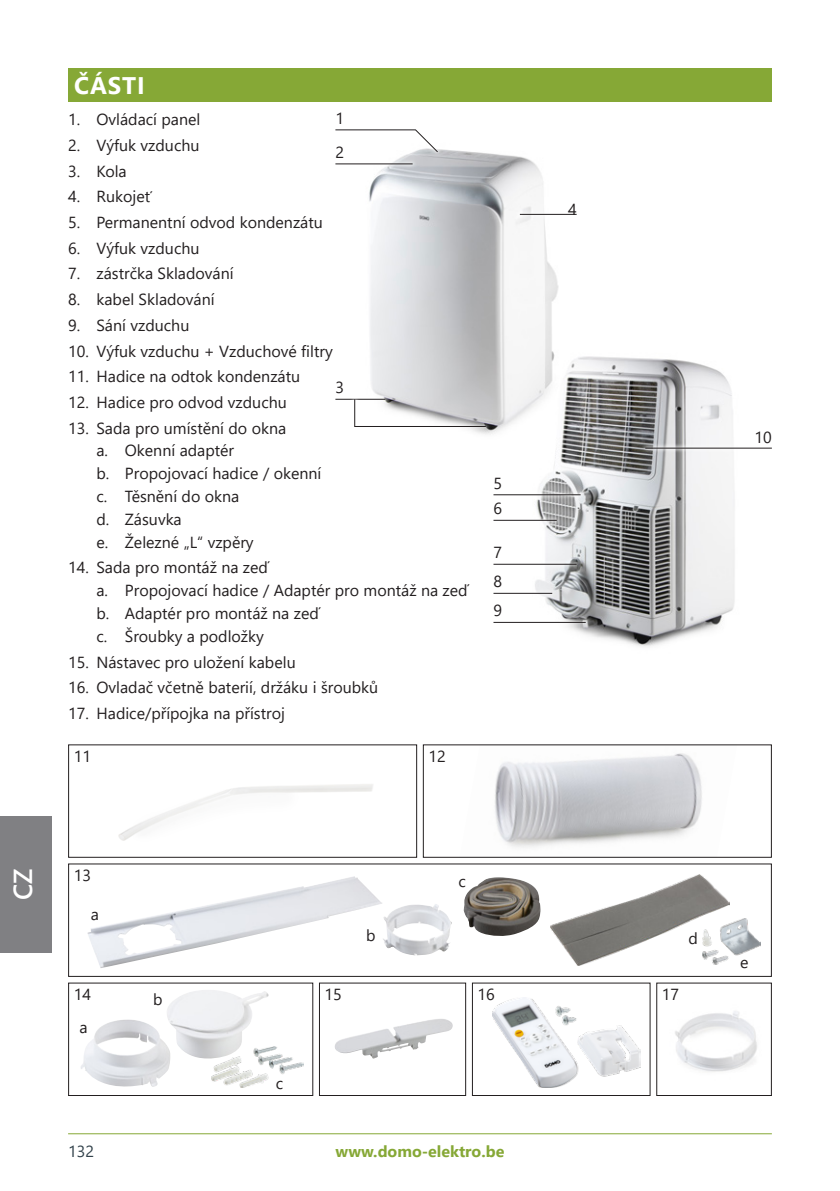
<style>
.page{position:relative;width:840px;height:1191px;background:#fff}
.page>*{position:absolute;margin:0;border:0;box-sizing:border-box;transform-origin:0 0}
.t1{font:600 26px "Segoe UI";color:#fff}
.TITEL_niv_1{font:700 24px "Segoe UI";letter-spacing:.035em;color:#fff}
.TEKST{font:16px "Segoe UI";color:#231f20}
.t2{font:700 16px "Segoe UI";color:#86a836}
.t3{font:16px "Segoe UI";color:#31414a}
</style>
<div class="page">
<hr style="left:68px;top:1133px;width:703px;height:1px;background:#86a836">
<div style="left:0;top:816px;width:51px;height:136px;background:#808083"></div>
<div style="left:68px;top:68px;width:703px;height:34px;background:#86a836"></div>
<img style="left:369px;top:149px;width:190px;height:286px">
<img style="left:531px;top:346px;width:204px;height:301px">
<svg style="left:335px;top:159px;width:81px;height:10px"></svg>
<hr style="left:335px;top:163px;width:77px;height:1px;background:#231f20">
<svg style="left:493px;top:515px;width:68px;height:10px"></svg>
<hr style="left:493px;top:520px;width:63px;height:1px;background:#231f20">
<svg style="left:640px;top:443px;width:132px;height:10px"></svg>
<hr style="left:645px;top:447px;width:126px;height:1px;background:#231f20">
<svg style="left:493px;top:559px;width:88px;height:10px"></svg>
<hr style="left:493px;top:564px;width:83px;height:1px;background:#231f20">
<svg style="left:493px;top:588px;width:63px;height:10px"></svg>
<hr style="left:493px;top:593px;width:59px;height:1px;background:#231f20">
<svg style="left:493px;top:617px;width:96px;height:10px"></svg>
<hr style="left:493px;top:622px;width:92px;height:1px;background:#231f20">
<svg style="left:493px;top:490px;width:91px;height:10px"></svg>
<hr style="left:493px;top:494px;width:87px;height:1px;background:#231f20">
<svg style="left:515px;top:209px;width:62px;height:11px"></svg>
<hr style="left:519px;top:214px;width:57px;height:1px;background:#231f20">
<div style="left:331px;top:394px;width:59px;height:10px;background:#fff"></div>
<hr style="left:335px;top:399px;width:50px;height:1px;background:#231f20">
<svg style="left:349px;top:395px;width:141px;height:36px"></svg>
<svg style="left:353px;top:398px;width:133px;height:29px"></svg>
<div style="left:331px;top:125px;width:111px;height:32px;background:#fff"></div>
<svg style="left:335px;top:129px;width:104px;height:24px"></svg>
<img style="left:87px;top:876px;width:295px;height:92px">
<div style="left:68px;top:863px;width:703px;height:114px;border:1px solid #231f20"></div>
<img style="left:550px;top:875px;width:179px;height:90px">
<img style="left:118px;top:784px;width:255px;height:57px">
<img style="left:495px;top:753px;width:207px;height:95px">
<div style="left:68px;top:982px;width:245px;height:114px;border:1px solid #231f20"></div>
<img style="left:335px;top:1019px;width:118px;height:39px">
<div style="left:319px;top:982px;width:147px;height:114px;border:1px solid #231f20"></div>
<img style="left:675px;top:1011px;width:82px;height:61px">
<div style="left:656px;top:982px;width:115px;height:114px;border:1px solid #231f20"></div>
<img style="left:492px;top:997px;width:148px;height:90px">
<div style="left:471px;top:982px;width:179px;height:114px;border:1px solid #231f20"></div>
<img style="left:81px;top:1019px;width:89px;height:68px">
<img style="left:166px;top:990px;width:102px;height:70px">
<img style="left:463px;top:877px;width:77px;height:59px">
<img style="left:383px;top:904px;width:69px;height:51px">
<img style="left:702px;top:918px;width:57px;height:46px">
<img style="left:211px;top:1046px;width:92px;height:41px">
<p class="TITEL_niv_1" style="left:74px;top:62px;width:72px">ČÁSTI</p>
<p class="TEKST" style="left:68px;top:105px;width:134px">1. Ovládací panel</p>
<p class="TEKST" style="left:68px;top:130px;width:133px">2. Výfuk vzduchu</p>
<p class="TEKST" style="left:68px;top:156px;width:60px">3. Kola</p>
<p class="TEKST" style="left:68px;top:182px;width:85px">4. Rukojeť</p>
<p class="TEKST" style="left:68px;top:207px;width:256px">5. Permanentní odvod kondenzátu</p>
<p class="TEKST" style="left:68px;top:233px;width:133px">6. Výfuk vzduchu</p>
<p class="TEKST" style="left:68px;top:259px;width:167px">7. zástrčka Skladování</p>
<p class="TEKST" style="left:68px;top:284px;width:148px">8. kabel Skladování</p>
<p class="TEKST" style="left:68px;top:310px;width:123px">9. Sání vzduchu</p>
<p class="TEKST" style="left:68px;top:336px;width:266px">10. Výfuk vzduchu + Vzduchové filtry</p>
<p class="TEKST" style="left:68px;top:361px;width:233px">11. Hadice na odtok kondenzátu</p>
<p class="TEKST" style="left:68px;top:387px;width:220px">12. Hadice pro odvod vzduchu</p>
<p class="TEKST" style="left:68px;top:413px;width:219px">13. Sada pro umístění do okna</p>
<p class="TEKST" style="left:96px;top:435px;width:139px">a. Okenní adaptér</p>
<p class="TEKST" style="left:96px;top:458px;width:226px">b. Propojovací hadice / okenní</p>
<p class="TEKST" style="left:96px;top:481px;width:144px">c. Těsnění do okna</p>
<p class="TEKST" style="left:96px;top:504px;width:87px">d. Zásuvka</p>
<p class="TEKST" style="left:96px;top:527px;width:159px">e. Železné „L“ vzpěry</p>
<p class="TEKST" style="left:68px;top:552px;width:203px">14. Sada pro montáž na zeď</p>
<p class="TEKST" style="left:96px;top:575px;width:374px">a. Propojovací hadice / Adaptér pro montáž na zeď</p>
<p class="TEKST" style="left:96px;top:598px;width:225px">b. Adaptér pro montáž na zeď</p>
<p class="TEKST" style="left:96px;top:621px;width:169px">c. Šroubky a podložky</p>
<p class="TEKST" style="left:68px;top:647px;width:229px">15. Nástavec pro uložení kabelu</p>
<p class="TEKST" style="left:68px;top:672px;width:311px">16. Ovladač včetně baterií, držáku i šroubků</p>
<p class="TEKST" style="left:68px;top:698px;width:218px">17. Hadice/přípojka na přístroj</p>
<p class="TEKST" style="left:335px;top:103px;width:10px">1</p>
<p class="TEKST" style="left:335px;top:137px;width:10px">2</p>
<p class="TEKST" style="left:335px;top:372px;width:10px">3</p>
<p class="TEKST" style="left:74px;top:741px;width:19px">11</p>
<p class="TEKST" style="left:428px;top:741px;width:19px">12</p>
<p class="TEKST" style="left:493px;top:468px;width:10px">5</p>
<p class="TEKST" style="left:493px;top:493px;width:10px">6</p>
<p class="TEKST" style="left:493px;top:537px;width:10px">7</p>
<p class="TEKST" style="left:493px;top:566px;width:10px">8</p>
<p class="TEKST" style="left:493px;top:595px;width:10px">9</p>
<p class="TEKST" style="left:567px;top:194px;width:10px">4</p>
<h1 class="t1" style="left:-2px;top:900px;width:33px;rotate:-90deg">CZ</h1>
<p class="TEKST" style="left:74px;top:860px;width:19px">13</p>
<p class="TEKST" style="left:91px;top:899px;width:10px">a</p>
<p class="TEKST" style="left:366px;top:920px;width:11px">b</p>
<p class="TEKST" style="left:458px;top:866px;width:9px">c</p>
<p class="TEKST" style="left:688px;top:923px;width:11px">d</p>
<p class="TEKST" style="left:74px;top:979px;width:19px">14</p>
<p class="TEKST" style="left:324px;top:979px;width:19px">15</p>
<p class="TEKST" style="left:477px;top:979px;width:19px">16</p>
<p class="TEKST" style="left:661px;top:979px;width:19px">17</p>
<p class="TEKST" style="left:153px;top:984px;width:11px">b</p>
<p class="TEKST" style="left:79px;top:1012px;width:10px">a</p>
<p class="TEKST" style="left:276px;top:1068px;width:9px">c</p>
<p class="t3" style="left:68px;top:1136px;width:27px">132</p>
<p class="t2" style="left:335px;top:1136px;width:170px">www.domo-elektro.be</p>
<p class="TEKST" style="left:754px;top:422px;width:19px">10</p>
<p class="TEKST" style="left:739px;top:947px;width:10px">e</p>
</div>
